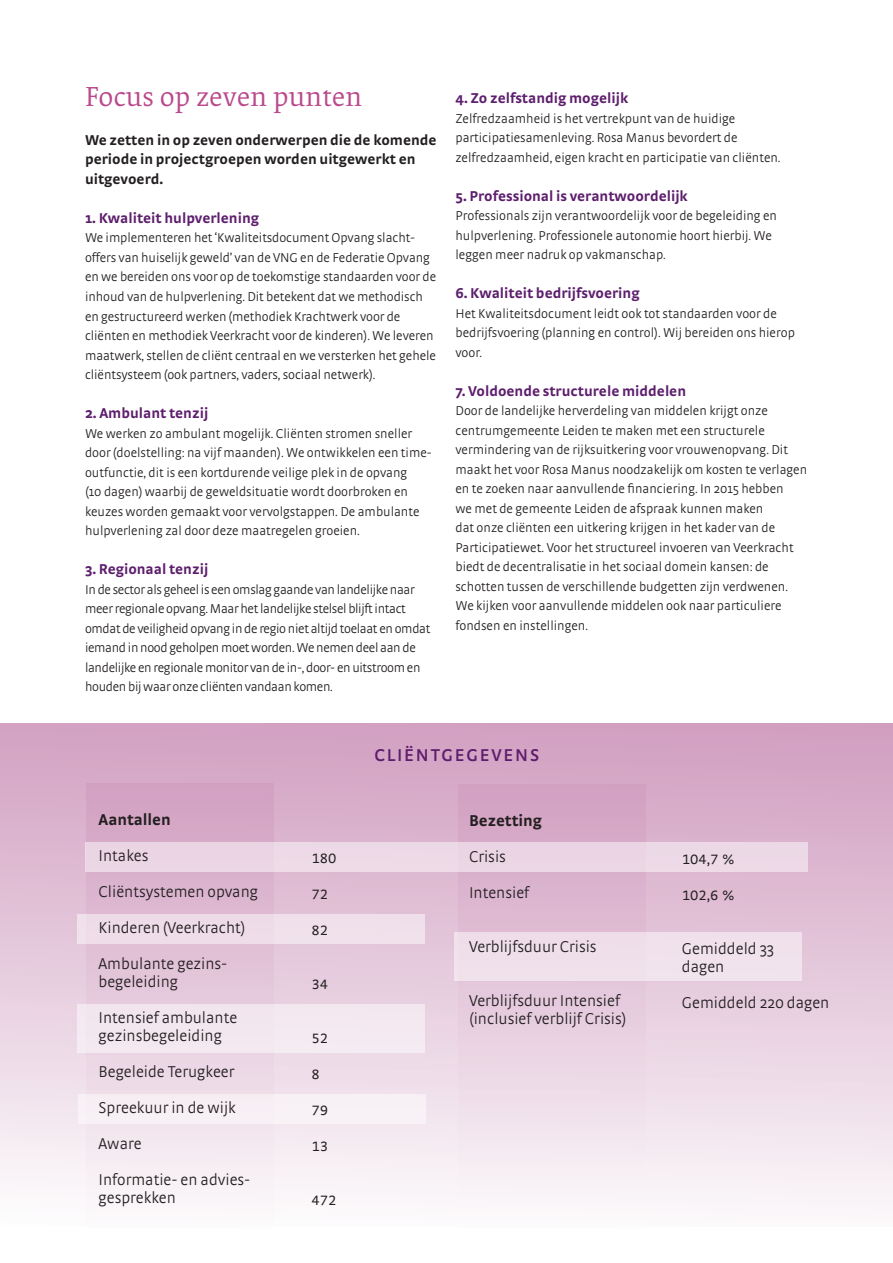
<style>
.page{position:relative;width:893px;height:1263px;background:#fff}
.page>*{position:absolute;margin:0;border:0;box-sizing:border-box;transform-origin:0 0}
.t1{font:28.5px "Collis Roman Bib";color:#ba498c}
.t2{font:300 18px "Strada SC";color:#231f20}
.t3{font:600 18px "Strada";letter-spacing:.1em;color:#5d1e6d}
.t4{font:300 16.5px/18px "Strada";color:#231f20}
.t5{font:700 16.5px "Strada";color:#231f20}
.t6{font:700 15px "Strada";color:#5d1e6d}
.t7{font:700 15px/19.5px "Strada";color:#231f20}
.t8{font:300 13.5px/19.5px "Strada";color:#231f20}
.t9{font:300 13.5px/19.5px "Strada";letter-spacing:-.025em;color:#231f20}
</style>
<div class="page">
<div style="left:0;top:724px;width:893px;height:503px;background:linear-gradient(to bottom,#d19ec0,#fcf9fb)"></div>
<svg style="left:458px;top:784px;width:187px;height:443px"></svg>
<svg style="left:86px;top:783px;width:187px;height:444px"></svg>
<div style="left:85px;top:842px;width:723px;height:29px;background:#ebd6e4"></div>
<div style="left:77px;top:914px;width:348px;height:29px;background:#efdee9"></div>
<div style="left:77px;top:1004px;width:348px;height:48px;background:#f3e8f0"></div>
<div style="left:78px;top:1094px;width:348px;height:29px;background:#f7f0f5"></div>
<div style="left:454px;top:932px;width:348px;height:48px;background:#f0e1eb"></div>
<p class="t1" style="left:85px;top:84px;width:279px">Focus op zeven punten</p>
<p class="t7" style="left:85px;top:130px;width:353px">We zetten in op zeven onderwerpen die de komende periode in projectgroepen worden uitgewerkt en uitgevoerd.</p>
<p class="t6" style="left:85px;top:209px;width:175px">1. Kwaliteit hulpverlening</p>
<p class="t8" style="left:85px;top:228px;width:353px">We implementeren het ‘Kwaliteitsdocument Opvang slacht&shy;offers van huiselijk geweld’ van de VNG en de Federatie Opvang en we bereiden ons voor op de toekomstige standaarden voor de inhoud van de hulpverlening. Dit betekent dat we methodisch en gestructureerd werken (methodiek Krachtwerk voor de cliënten en methodiek Veerkracht voor de kinderen). We leveren maatwerk, stellen de cliënt centraal en we versterken het gehele cliëntsysteem (ook partners, vaders, sociaal netwerk).</p>
<p class="t6" style="left:85px;top:404px;width:125px">2. Ambulant tenzij</p>
<p class="t8" style="left:85px;top:423px;width:348px">We werken zo ambulant mogelijk. Cliënten stromen sneller door (doelstelling: na vijf maanden). We ontwikkelen een time&shy;outfunctie, dit is een kortdurende veilige plek in de opvang<br>(10 dagen) waarbij de geweldsituatie wordt doorbroken en keuzes worden gemaakt voor vervolgstappen. De ambulante hulpverlening zal door deze maatregelen groeien.</p>
<p class="t6" style="left:85px;top:560px;width:125px">3. Regionaal tenzij</p>
<p class="t9" style="left:85px;top:579px;width:347px">In de sector als geheel is een omslag gaande van landelijke naar meer regionale opvang. Maar het landelijke stelsel blijft intact omdat de veiligheid opvang in de regio niet altijd toelaat en omdat iemand in nood geholpen moet worden. We nemen deel aan de landelijke en regionale monitor van de in-, door- en uitstroom en houden bij waar onze cliënten vandaan komen.</p>
<p class="t6" style="left:455px;top:89px;width:174px">4. Zo zelfstandig mogelijk</p>
<p class="t8" style="left:455px;top:108px;width:327px">Zelfredzaamheid is het vertrekpunt van de huidige participatiesamenleving. Rosa Manus bevordert de zelfredzaamheid, eigen kracht en participatie van cliënten.</p>
<p class="t6" style="left:455px;top:187px;width:234px">5. Professional is verantwoordelijk</p>
<p class="t8" style="left:455px;top:206px;width:323px">Professionals zijn verantwoordelijk voor de begeleiding en hulpverlening. Professionele autonomie hoort hierbij. We leggen meer nadruk op vakmanschap.</p>
<p class="t6" style="left:455px;top:284px;width:186px">6. Kwaliteit bedrijfsvoering</p>
<p class="t8" style="left:455px;top:303px;width:341px">Het Kwaliteitsdocument leidt ook tot standaarden voor de bedrijfsvoering (planning en control). Wij bereiden ons hierop voor.</p>
<p class="t6" style="left:455px;top:382px;width:232px">7. Voldoende structurele middelen</p>
<p class="t8" style="left:455px;top:401px;width:353px">Door de landelijke herverdeling van middelen krijgt onze centrumgemeente Leiden te maken met een structurele vermindering van de rijksuitkering voor vrouwenopvang. Dit maakt het voor Rosa Manus noodzakelijk om kosten te verlagen en te zoeken naar aanvullende financiering. In 2015 hebben<br>we met de gemeente Leiden de afspraak kunnen maken<br>dat onze cliënten een uitkering krijgen in het kader van de Participatiewet. Voor het structureel invoeren van Veerkracht biedt de decentralisatie in het sociaal domein kansen: de schotten tussen de verschillende budgetten zijn verdwenen.<br>We kijken voor aanvullende middelen ook naar particuliere fondsen en instellingen.</p>
<p class="t5" style="left:99px;top:810px;width:74px">Aantallen</p>
<p class="t4" style="left:99px;top:847px;width:51px">Intakes</p>
<p class="t4" style="left:99px;top:883px;width:161px">Cliëntsystemen opvang</p>
<p class="t4" style="left:99px;top:919px;width:149px">Kinderen (Veerkracht)</p>
<p class="t4" style="left:99px;top:955px;width:128px">Ambulante gezins&shy;begeleiding</p>
<p class="t4" style="left:99px;top:1009px;width:140px">Intensief ambulante gezinsbegeleiding</p>
<p class="t4" style="left:99px;top:1063px;width:137px">Begeleide Terugkeer</p>
<p class="t4" style="left:99px;top:1099px;width:139px">Spreekuur in de wijk</p>
<p class="t4" style="left:99px;top:1135px;width:45px">Aware</p>
<p class="t4" style="left:99px;top:1171px;width:153px">Informatie- en advies&shy;gesprekken</p>
<p class="t2" style="left:311px;top:847px;width:26px">180</p>
<p class="t2" style="left:311px;top:883px;width:18px">72</p>
<p class="t2" style="left:311px;top:919px;width:18px">82</p>
<p class="t2" style="left:311px;top:973px;width:18px">34</p>
<p class="t2" style="left:311px;top:1027px;width:18px">52</p>
<p class="t2" style="left:311px;top:1063px;width:10px">8</p>
<p class="t2" style="left:311px;top:1099px;width:18px">79</p>
<p class="t2" style="left:311px;top:1135px;width:18px">13</p>
<p class="t2" style="left:311px;top:1189px;width:26px">472</p>
<p class="t3" style="left:374px;top:744px;width:166px">CLIËNTGEGEVENS</p>
<p class="t5" style="left:469px;top:811px;width:74px">Bezetting</p>
<p class="t4" style="left:469px;top:848px;width:38px">Crisis</p>
<p class="t4" style="left:469px;top:884px;width:62px">Intensief</p>
<p class="t4" style="left:469px;top:938px;width:129px">Verblijfsduur Crisis</p>
<p class="t4" style="left:469px;top:992px;width:159px">Verblijfsduur Intensief (inclusief verblijf Crisis)</p>
<p class="t2" style="left:682px;top:848px;width:53px">104,7 %</p>
<p class="t2" style="left:682px;top:884px;width:53px">102,6 %</p>
<p class="t4" style="left:682px;top:939px;width:93px">Gemiddeld 33</p>
<p class="t4" style="left:682px;top:957px;width:44px">dagen</p>
<p class="t4" style="left:682px;top:993px;width:149px">Gemiddeld 220 dagen</p>
</div>
